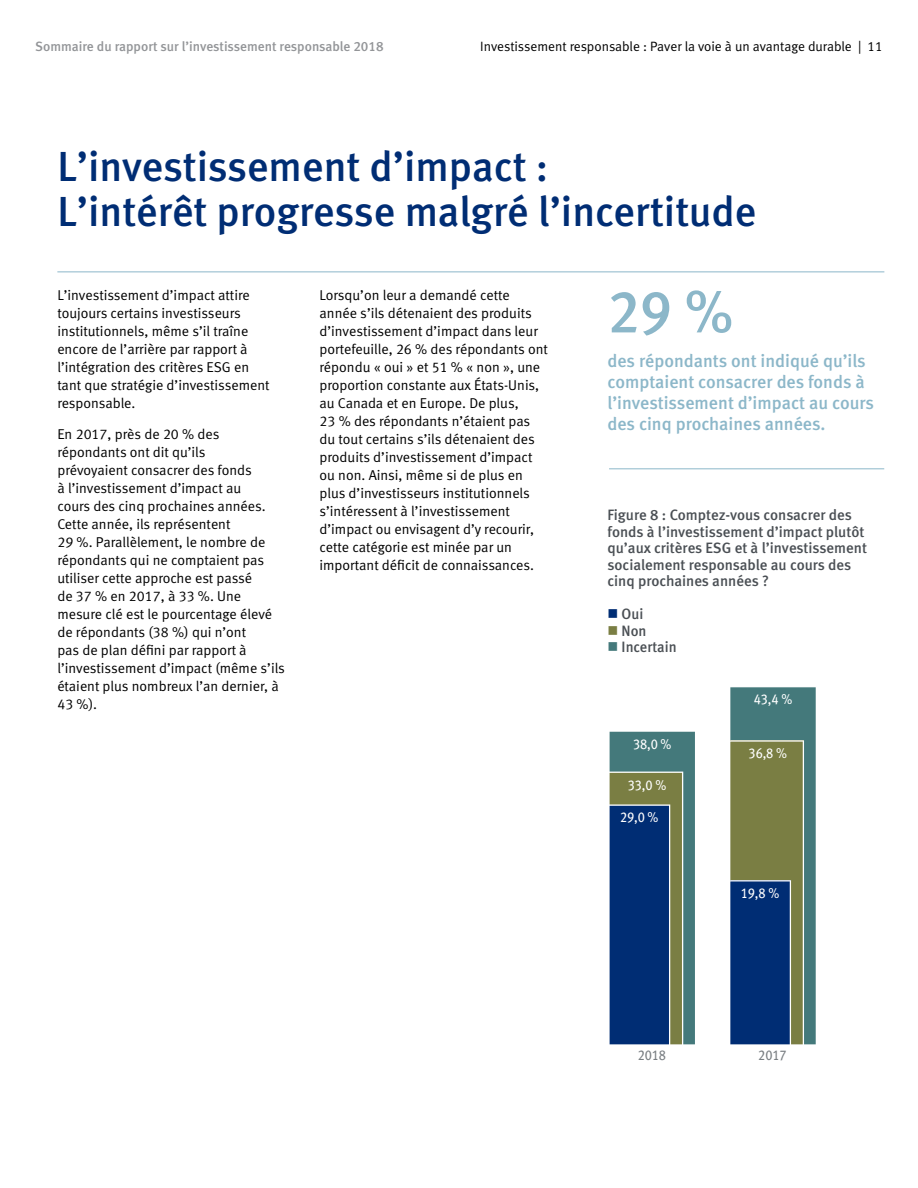
<style>
.page{position:relative;width:918px;height:1188px;background:#fff}
.page>*{position:absolute;margin:0;border:0;box-sizing:border-box;transform-origin:0 0}
.t1{font:60px "Meta Medium LF";color:#8cb7c9;scale:.96 1}
.t2{font:42px/45px "Meta Medium LF";color:#002d74}
.t3{font:18px/21px "Meta Medium LF";color:#8cb7c9}
.t4{font:15px/16.5px "Meta Medium LF";color:#4a4f54}
.t5{font:14.25px/18px "Meta Normal LF";color:#000}
.t6{font:14.25px "Meta Book LF";letter-spacing:-.01em;color:#fff;scale:.9 1}
.t7{font:14.25px "Meta Book LF";letter-spacing:-.01em;color:#797e82;scale:.9 1}
.t8{font:13.5px "Meta Normal LF";letter-spacing:-.005em;color:#000}
.t9{font:13.5px "Meta Medium LF";color:#939598}
.s1{color:#002d74}
.s2{color:#7a7e43}
.s3{color:#44797b}
</style>
<div class="page">
<svg style="left:730px;top:687px;width:86px;height:358px;background:#4a6767"></svg>
<svg style="left:609px;top:731px;width:86px;height:314px;background:#345873"></svg>
<hr style="left:57px;top:272px;width:827px;height:1px;background:#8cb7c9">
<hr style="left:609px;top:468px;width:275px;height:1px;background:#8cb7c9">
<p class="t9" style="left:35px;top:38px;width:350px">Sommaire du rapport sur l’investissement responsable 2018</p>
<p class="t8" style="left:480px;top:38px;width:404px">Investissement responsable : Paver la voie à un avantage durable | 11</p>
<h2 class="t2" style="left:57px;top:144px;width:701px">L’investissement d’impact :<br>L’intérêt progresse malgré l’incertitude</h2>
<p class="t5" style="left:57px;top:286px;width:214px">L’investissement d’impact attire toujours certains investisseurs institutionnels, même s’il traîne encore de l’arrière par rapport à l’intégration des critères ESG en tant que stratégie d’investissement responsable.</p>
<p class="t5" style="left:57px;top:425px;width:229px">En 2017, près de 20 % des répondants ont dit qu’ils<br>prévoyaient consacrer des fonds<br>à l’investissement d’impact au<br>cours des cinq prochaines années.<br>Cette année, ils représentent<br>29 %. Parallèlement, le nombre de répondants qui ne comptaient pas utiliser cette approche est passé<br>de 37 % en 2017, à 33 %. Une mesure clé est le pourcentage élevé de répondants (38 %) qui n’ont<br>pas de plan défini par rapport à l’investissement d’impact (même s’ils étaient plus nombreux l’an dernier, à<br>43 %).</p>
<p class="t5" style="left:320px;top:286px;width:230px">Lorsqu’on leur a demandé cette année s’ils détenaient des produits d’investissement d’impact dans leur portefeuille, 26 % des répondants ont répondu « oui » et 51 % « non », une proportion constante aux États-Unis, au Canada et en Europe. De plus,<br>23 % des répondants n’étaient pas du tout certains s’ils détenaient des produits d’investissement d’impact ou non. Ainsi, même si de plus en plus d’investisseurs institutionnels s’intéressent à l’investissement d’impact ou envisagent d’y recourir, cette catégorie est minée par un important déficit de connaissances.</p>
<h1 class="t1" style="left:608px;top:277px;width:132px">29 %</h1>
<p class="t3" style="left:608px;top:350px;width:268px">des répondants ont indiqué qu’ils comptaient consacrer des fonds à l’investissement d’impact au cours des cinq prochaines années.</p>
<p class="t4" style="left:608px;top:506px;width:261px">Figure 8 : Comptez-vous consacrer des fonds à l’investissement d’impact plutôt qu’aux critères ESG et à l’investissement socialement responsable au cours des cinq prochaines années ?</p>
<p class="t4" style="left:608px;top:605px;width:37px"><span class="s1">■</span> Oui</p>
<p class="t4" style="left:608px;top:622px;width:41px"><span class="s2">■</span> Non</p>
<p class="t4" style="left:608px;top:638px;width:71px"><span class="s3">■</span> Incertain</p>
<p class="t6" style="left:633px;top:736px;width:44px">38,0 %</p>
<p class="t6" style="left:628px;top:777px;width:44px">33,0 %</p>
<p class="t6" style="left:620px;top:809px;width:44px">29,0 %</p>
<p class="t6" style="left:754px;top:691px;width:44px">43,4 %</p>
<p class="t6" style="left:749px;top:745px;width:44px">36,8 %</p>
<p class="t6" style="left:741px;top:884px;width:44px">19,8 %</p>
<p class="t7" style="left:638px;top:1046px;width:33px">2018</p>
<p class="t7" style="left:758px;top:1046px;width:33px">2017</p>
</div>
